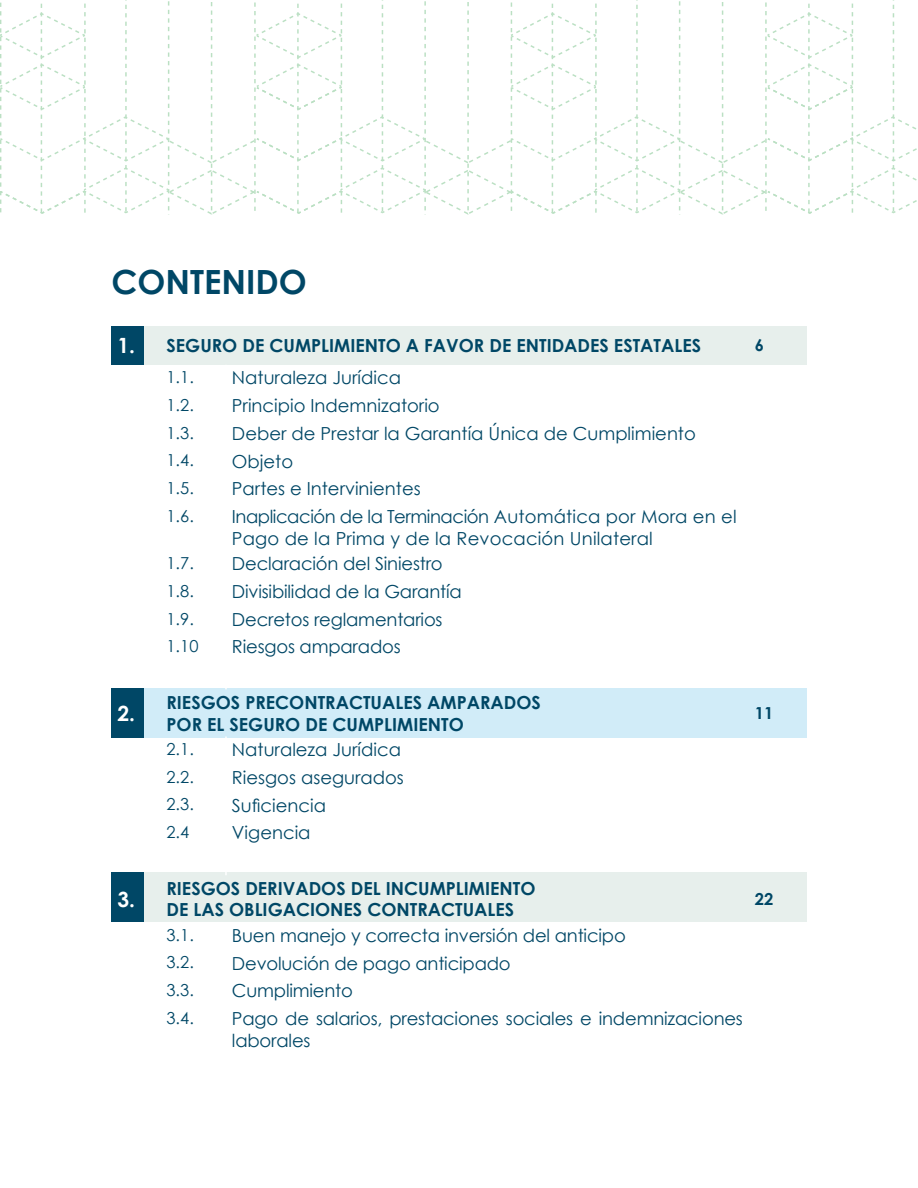
<style>
.page{position:relative;width:918px;height:1188px;background:#fff}
.page>*{position:absolute;margin:0;border:0;box-sizing:border-box;transform-origin:0 0}
.t1{font:700 33.3px "Century Gothic";color:#004766}
.t2{font:700 21px "Century Gothic";color:#fff}
.t3{font:18px/21.6px "Century Gothic";letter-spacing:-.01em;color:#004766}
.t4{font:700 18px/21.6px "Century Gothic";color:#004766}
.t5{font:18px/21.6px "Century Gothic";letter-spacing:.01em;color:#004766}
.t6{font:16.5px "Century Gothic";color:#004766}
.t7{font:700 16.5px "Century Gothic";color:#004766}
.s1{font-size:21px;color:#fff}
.s2{color:#004766}
</style>
<div class="page">
<div style="left:111px;top:688px;width:696px;height:50px;background:#d1ecf8"></div>
<div style="left:111px;top:872px;width:696px;height:50px;background:#e7efec"></div>
<div style="left:111px;top:688px;width:33px;height:50px;background:#004766"></div>
<div style="left:111px;top:872px;width:33px;height:50px;background:#004766"></div>
<div style="left:111px;top:326px;width:696px;height:39px;background:#e7efec"></div>
<div style="left:111px;top:326px;width:33px;height:39px;background:#004766"></div>
<svg style="left:0;top:0;width:917px;height:214px"></svg>
<hr style="left:225px;top:662px;width:2px;height:27px;background:#fff">
<hr style="left:225px;top:737px;width:2px;height:27px;background:#fff">
<hr style="left:225px;top:848px;width:2px;height:27px;background:#fff">
<h1 class="t1" style="left:111px;top:257px;width:197px">CONTENIDO</h1>
<p class="t4" style="left:117px;top:334px;width:585px"><span class="s1">1.</span> SEGURO DE CUMPLIMIENTO A FAVOR DE ENTIDADES ESTATALES</p>
<p class="t7" style="left:755px;top:333px;width:11px">6</p>
<p class="t6" style="left:167px;top:366px;width:29px">1.1.</p>
<p class="t3" style="left:232px;top:367px;width:171px">Naturaleza Jurídica</p>
<p class="t6" style="left:167px;top:393px;width:29px">1.2.</p>
<p class="t3" style="left:232px;top:394px;width:209px">Principio Indemnizatorio</p>
<p class="t6" style="left:167px;top:421px;width:29px">1.3.</p>
<p class="t3" style="left:232px;top:422px;width:465px">Deber de Prestar la Garantía Única de Cumplimiento</p>
<p class="t6" style="left:167px;top:449px;width:29px">1.4.</p>
<p class="t3" style="left:232px;top:450px;width:63px">Objeto</p>
<p class="t6" style="left:167px;top:477px;width:29px">1.5.</p>
<p class="t3" style="left:232px;top:478px;width:190px">Partes e Intervinientes</p>
<p class="t6" style="left:167px;top:504px;width:29px">1.6.</p>
<p class="t5" style="left:232px;top:505px;width:506px">Inaplicación de la Terminación Automática por Mora en el<br>Pago de la Prima y de la Revocación Unilateral</p>
<p class="t6" style="left:167px;top:552px;width:29px">1.7.</p>
<p class="t3" style="left:232px;top:553px;width:212px">Declaración del Siniestro</p>
<p class="t6" style="left:167px;top:579px;width:29px">1.8.</p>
<p class="t3" style="left:232px;top:580px;width:231px">Divisibilidad de la Garantía</p>
<p class="t6" style="left:167px;top:607px;width:29px">1.9.</p>
<p class="t3" style="left:232px;top:608px;width:212px">Decretos reglamentarios</p>
<p class="t6" style="left:167px;top:635px;width:33px">1.10</p>
<p class="t3" style="left:232px;top:636px;width:170px">Riesgos amparados</p>
<p class="t2" style="left:117px;top:697px;width:25px">2.<span class="s2">.</span></p>
<p class="t4" style="left:167px;top:691px;width:376px">RIESGOS PRECONTRACTUALES AMPARADOS<br>POR EL SEGURO DE CUMPLIMIENTO</p>
<p class="t7" style="left:755px;top:701px;width:20px">11</p>
<p class="t6" style="left:167px;top:737px;width:29px">2.1.</p>
<p class="t3" style="left:232px;top:738px;width:171px">Naturaleza Jurídica</p>
<p class="t6" style="left:167px;top:765px;width:29px">2.2.</p>
<p class="t3" style="left:232px;top:766px;width:173px">Riesgos asegurados</p>
<p class="t6" style="left:167px;top:793px;width:29px">2.3.</p>
<p class="t3" style="left:232px;top:794px;width:96px">Suficiencia</p>
<p class="t6" style="left:167px;top:821px;width:24px">2.4</p>
<p class="t3" style="left:232px;top:822px;width:80px">Vigencia</p>
<p class="t2" style="left:117px;top:883px;width:19px">3.</p>
<p class="t4" style="left:167px;top:877px;width:371px">RIESGOS DERIVADOS DEL INCUMPLIMIENTO<br>DE LAS OBLIGACIONES CONTRACTUALES</p>
<p class="t7" style="left:755px;top:886px;width:20px">22</p>
<p class="t6" style="left:167px;top:923px;width:29px">3.1.</p>
<p class="t3" style="left:232px;top:924px;width:395px">Buen manejo y correcta inversión del anticipo</p>
<p class="t6" style="left:167px;top:951px;width:29px">3.2.</p>
<p class="t3" style="left:232px;top:952px;width:280px">Devolución de pago anticipado</p>
<p class="t6" style="left:167px;top:979px;width:29px">3.3.</p>
<p class="t3" style="left:232px;top:980px;width:123px">Cumplimiento</p>
<p class="t6" style="left:167px;top:1007px;width:29px">3.4.</p>
<p class="t3" style="left:232px;top:1008px;width:512px">Pago de salarios, prestaciones sociales e indemnizaciones laborales</p>
</div>
